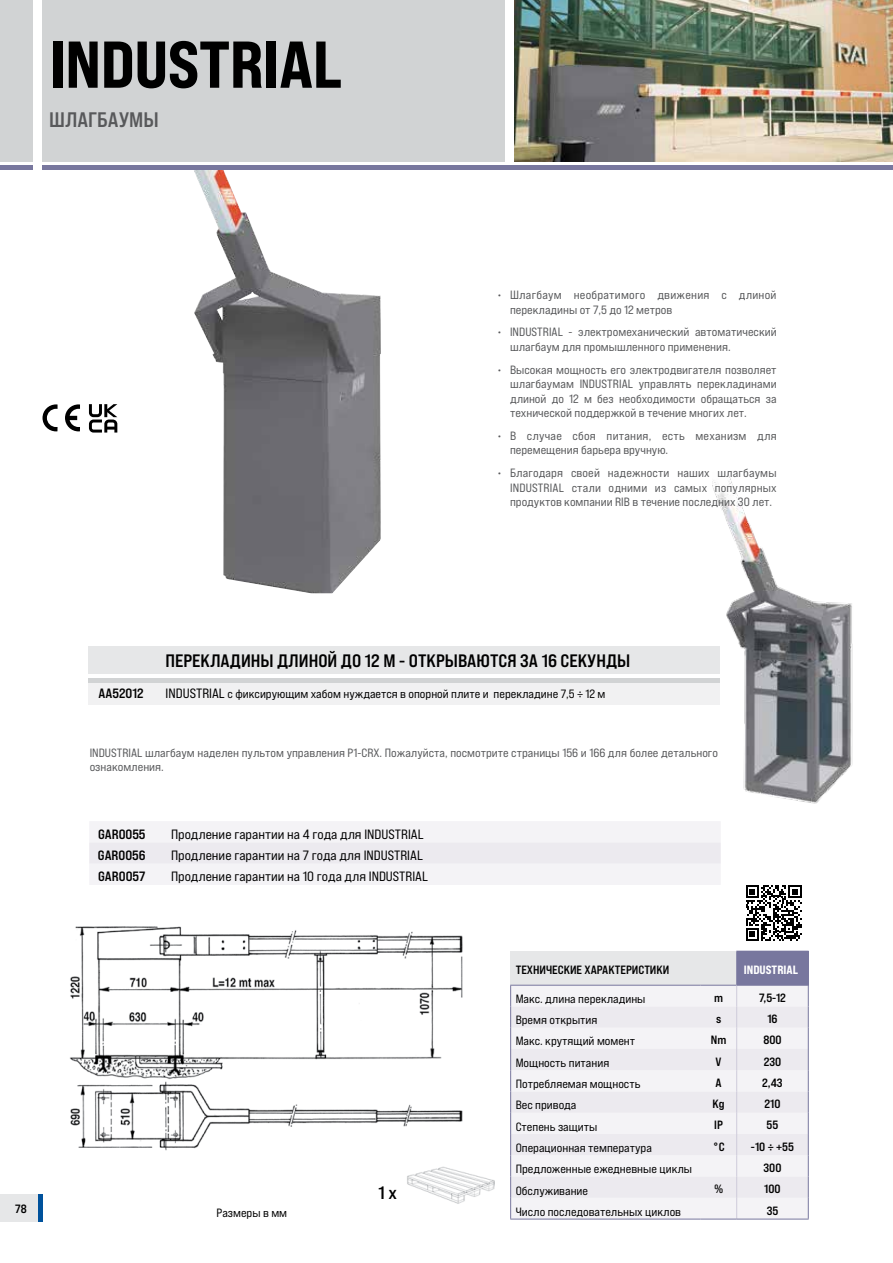
<style>
.page{position:relative;width:893px;height:1263px;background:#fff}
.page>*{position:absolute;margin:0;border:0;box-sizing:border-box;transform-origin:0 0}
.t1{font:66px "Bebas Neue Pro Exp Eb";letter-spacing:-.01em;color:#000}
.t2{font:21px "Bebas Neue Pro Exp Bd";color:#58595b}
.t3{font:18px "Bebas Neue Pro Exp Bd";color:#000}
.t4{font:13.5px/21.3px "Bebas Neue Pro Exp Rg";color:#000}
.t5{font:13.5px/21.3px "Bebas Neue Pro Exp Bd";color:#000;text-align:justify}
.t6{font:12px/14.4px "Bebas Neue Pro Exp Rg";color:#58595b}
.t7{font:12px/21.3px "Bebas Neue Pro Exp Rg";color:#000}
.t8{font:12px/14.4px "Bebas Neue Pro Exp Rg";letter-spacing:.02em;color:#58595b}
.t9{font:12px/21.3px "Bebas Neue Pro Exp Bd";color:#000;text-align:center}
.t10{font:12px "Bebas Neue Pro Exp Eb";color:#fff}
.s1{font-size:13.5px}
</style>
<div class="page">
<div style="left:88px;top:647px;width:632px;height:27px;background:#e6e7e8"></div>
<hr style="left:88px;top:679px;width:632px;height:4px;background:#d1d3d4">
<div style="left:88px;top:683px;width:632px;height:21px;background:#f1f1f2"></div>
<div style="left:0;top:1194px;width:38px;height:28px;background:#e6e7e8"></div>
<div style="left:38px;top:1194px;width:5px;height:28px;background:#00529c"></div>
<img style="left:194px;top:170px;width:187px;height:423px">
<img style="left:712px;top:473px;width:141px;height:331px">
<img style="left:70px;top:926px;width:393px;height:225px">
<div style="left:43px;top:0;width:462px;height:161px;background:#d1d3d4"></div>
<img style="left:514px;top:0;width:379px;height:161px">
<div style="left:0;top:0;width:33px;height:161px;background:#d1d3d4"></div>
<hr style="left:43px;top:166px;width:850px;height:4px;background:#78779e">
<hr style="left:0;top:166px;width:33px;height:4px;background:#78779e">
<div style="left:511px;top:951px;width:226px;height:34px;background:#e6e7e8"></div>
<div style="left:737px;top:951px;width:71px;height:34px;background:#78779e"></div>
<div style="left:511px;top:986px;width:297px;height:233px;background:#f4f3f6"></div>
<svg style="left:511px;top:1006px;width:297px;height:192px;fill:#eceaef"></svg>
<hr style="left:510px;top:985px;width:191px;height:1px;background:#78779e">
<hr style="left:701px;top:985px;width:36px;height:1px;background:#78779e">
<svg style="left:736px;top:985px;width:1px;height:234px"></svg>
<svg style="left:510px;top:985px;width:1px;height:234px"></svg>
<svg style="left:808px;top:986px;width:1px;height:233px"></svg>
<hr style="left:510px;top:1219px;width:191px;height:1px;background:#78779e">
<hr style="left:701px;top:1219px;width:36px;height:1px;background:#78779e">
<hr style="left:737px;top:1219px;width:72px;height:1px;background:#78779e">
<hr style="left:736px;top:951px;width:1px;height:34px;background:#78779e">
<hr style="left:808px;top:951px;width:1px;height:34px;background:#78779e">
<hr style="left:737px;top:985px;width:72px;height:1px;background:#78779e">
<svg style="left:89px;top:821px;width:632px;height:64px"></svg>
<img style="left:407px;top:1166px;width:87px;height:38px">
<svg style="left:746px;top:885px;width:56px;height:56px"></svg>
<svg style="left:43px;top:404px;width:15px;height:27px"></svg>
<svg style="left:65px;top:404px;width:15px;height:27px"></svg>
<svg style="left:89px;top:404px;width:28px;height:29px"></svg>
<h1 class="t1" style="left:49px;top:23px;width:294px">INDUSTRIAL</h1>
<h2 class="t2" style="left:49px;top:107px;width:111px">ШЛАГБАУМЫ</h2>
<p class="t9" style="left:15px;top:1198px;width:13px">78</p>
<p class="t8" style="left:510px;top:287px;width:268px;text-indent:-13px">• Шлагбаум необратимого движения с длиной перекладины от 7,5 до 12 метров</p>
<p class="t6" style="left:510px;top:325px;width:268px;text-indent:-13px">• INDUSTRIAL - электромеханический автоматический шлагбаум для промышленного применения.</p>
<p class="t6" style="left:510px;top:362px;width:268px;text-align:justify;text-indent:-13px">• Высокая мощность его электродвигателя позволяет шлагбаумам INDUSTRIAL управлять перекладинами длиной до 12 м без необходимости обращаться за технической поддержкой в течение многих лет.</p>
<p class="t8" style="left:510px;top:428px;width:268px;text-indent:-13px">• В случае сбоя питания, есть механизм для перемещения барьера вручную.</p>
<p class="t6" style="left:510px;top:466px;width:268px;text-align:justify;text-indent:-13px">• Благодаря своей надежности наших шлагбаумы INDUSTRIAL стали одними из самых популярных продуктов компании RIB в течение последних 30 лет.</p>
<p class="t5" style="left:99px;top:682px;width:46px">AA52012</p>
<h3 class="t3" style="left:165px;top:649px;width:466px">ПЕРЕКЛАДИНЫ ДЛИНОЙ ДО 12 М - ОТКРЫВАЮТСЯ ЗА 16 СЕКУНДЫ</h3>
<p class="t7" style="left:166px;top:683px;width:441px"><span class="s1">INDUSTRIAL</span> с фиксирующим хабом нуждается в опорной плите и перекладине 7,5 ÷ 12 м</p>
<p class="t6" style="left:90px;top:745px;width:630px">INDUSTRIAL шлагбаум наделен пультом управления P1-CRX. Пожалуйста, посмотрите страницы 156 и 166 для более детального ознакомления.</p>
<p class="t5" style="left:98px;top:823px;width:49px">GAR0055<br>GAR0056<br>GAR0057</p>
<p class="t4" style="left:171px;top:823px;width:259px">Продление гарантии на 4 года для INDUSTRIAL<br>Продление гарантии на 7 года для INDUSTRIAL<br>Продление гарантии на 10 года для INDUSTRIAL</p>
<h3 class="t3" style="left:379px;top:1182px;width:20px">1 x</h3>
<p class="t9" style="left:516px;top:959px;width:155px">ТЕХНИЧЕСКИЕ ХАРАКТЕРИСТИКИ</p>
<p class="t7" style="left:516px;top:988px;width:178px">Макс. длина перекладины<br>Время открытия<br>Макс. крутящий момент<br>Мощность питания<br>Потребляемая мощность<br>Вес привода<br>Степень защиты<br>Операционная температура<br>Предложенные ежедневные циклы<br>Обслуживание</p>
<p class="t7" style="left:216px;top:1202px;width:72px">Размеры в мм</p>
<p class="t7" style="left:516px;top:1201px;width:167px">Число последовательных циклов</p>
<p class="t10" style="left:744px;top:962px;width:56px">INDUSTRIAL</p>
<p class="t9" style="left:714px;top:987px;width:10px">m</p>
<p class="t9" style="left:759px;top:987px;width:28px">7,5-12</p>
<p class="t9" style="left:716px;top:1008px;width:7px">s</p>
<p class="t9" style="left:767px;top:1008px;width:12px">16</p>
<p class="t9" style="left:711px;top:1029px;width:17px">Nm</p>
<p class="t9" style="left:763px;top:1029px;width:20px">800</p>
<p class="t9" style="left:716px;top:1050px;width:8px">V</p>
<p class="t9" style="left:764px;top:1050px;width:19px">230</p>
<p class="t9" style="left:715px;top:1072px;width:8px">A</p>
<p class="t9" style="left:762px;top:1072px;width:22px">2,43</p>
<p class="t9" style="left:713px;top:1093px;width:14px">Kg</p>
<p class="t9" style="left:764px;top:1093px;width:18px">210</p>
<p class="t9" style="left:714px;top:1114px;width:10px">IP</p>
<p class="t9" style="left:767px;top:1114px;width:13px">55</p>
<p class="t9" style="left:713px;top:1136px;width:13px">°C</p>
<p class="t9" style="left:751px;top:1136px;width:45px">-10 ÷ +55<br>300</p>
<p class="t9" style="left:714px;top:1178px;width:10px">%</p>
<p class="t9" style="left:764px;top:1178px;width:18px;text-align:left">100<br>35</p>
</div>
